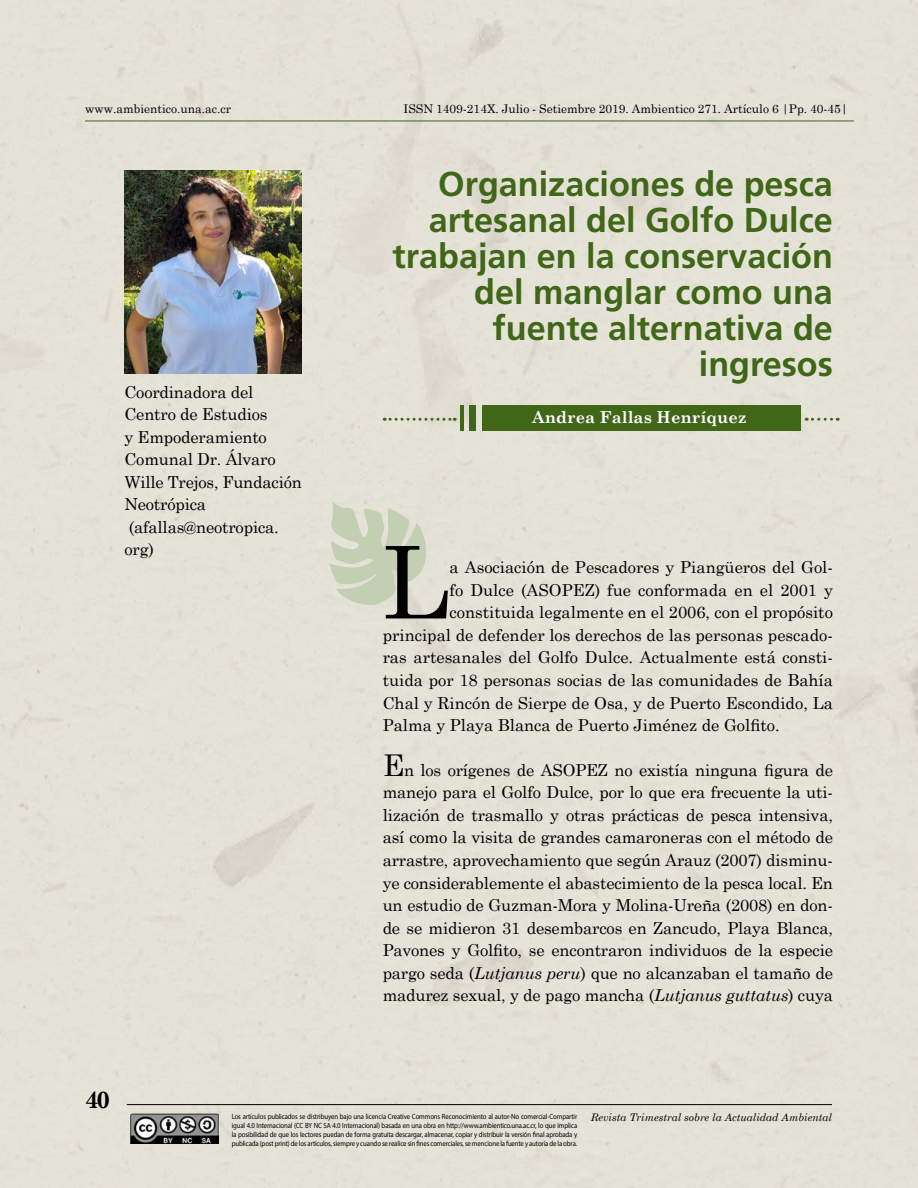
<style>
.page{position:relative;width:918px;height:1188px;background:#e5e3d7}
.page>*{position:absolute;margin:0;border:0;box-sizing:border-box;transform-origin:0 0}
.t1{font:100.35px "Century Schoolbook";color:#000}
.t2{font:700 34.5px/36px "Frutiger";color:#406618;text-align:right}
.t3{font:700 24px "Century Schoolbook";color:#000}
.t4{font:16.5px/22.5px "Century Schoolbook";color:#000}
.t5{font:700 16.5px "Century Schoolbook";color:#fff}
.t6{font:12px "Century Schoolbook";color:#000}
.t7{font:italic 10.5px "Century Schoolbook";color:#000}
.t8{font:7.5px/9px "Myriad Pro";letter-spacing:-.015em;color:#000;text-align:justify;scale:.9 1}
.s1{font-size:30px}
.s2{font-style:italic}
</style>
<div class="page">
<svg style="left:328px;top:502px;width:100px;height:103px;background:#cfd6bf"></svg>
<hr style="left:127px;top:1104px;width:705px;height:1px;background:#000">
<img style="left:131px;top:1113px;width:88px;height:30px">
<hr style="left:85px;top:121px;width:769px;height:1px;background:#406618">
<svg style="left:806px;top:418px;width:32px;height:3px"></svg>
<div style="left:482px;top:406px;width:318px;height:25px;background:#406618"></div>
<div style="left:469px;top:406px;width:7px;height:25px;background:#406618"></div>
<hr style="left:461px;top:406px;width:3px;height:25px;background:#406618">
<svg style="left:384px;top:418px;width:71px;height:3px"></svg>
<img style="left:125px;top:170px;width:177px;height:203px">
<p class="t6" style="left:85px;top:101px;width:148px">www.ambientico.una.ac.cr</p>
<p class="t4" style="left:125px;top:380px;width:179px">Coordinadora del<br>Centro de Estudios<br>y Empoderamiento<br>Comunal Dr. Álvaro<br>Wille Trejos, Fundación<br>Neotrópica (afallas@neotropica. org)</p>
<h3 class="t3" style="left:85px;top:1085px;width:27px">40</h3>
<p class="t6" style="left:404px;top:101px;width:446px">ISSN 1409-214X. Julio - Setiembre 2019. Ambientico 271. Artículo 6 |Pp. 40-45|</p>
<h2 class="t2" style="left:393px;top:166px;width:442px">Organizaciones de pesca artesanal del Golfo Dulce trabajan en la conservación del manglar como una fuente alternativa de ingresos</h2>
<p class="t5" style="left:532px;top:407px;width:216px">Andrea Fallas Henríquez</p>
<h1 class="t1" style="left:383px;top:520px;width:68px">L</h1>
<p class="t4" style="left:450px;top:556px;width:385px">a Asociación de Pescadores y Piangüeros del Gol-</p>
<p class="t4" style="left:450px;top:578px;width:385px">fo Dulce (ASOPEZ) fue conformada en el 2001 y</p>
<p class="t4" style="left:450px;top:601px;width:385px">constituida legalmente en el 2006, con el propósito</p>
<p class="t4" style="left:383px;top:623px;width:452px">principal de defender los derechos de las personas pescado-</p>
<p class="t4" style="left:383px;top:646px;width:452px">ras artesanales del Golfo Dulce. Actualmente está consti-</p>
<p class="t4" style="left:383px;top:668px;width:452px">tuida por 18 personas socias de las comunidades de Bahía</p>
<p class="t4" style="left:383px;top:691px;width:452px">Chal y Rincón de Sierpe de Osa, y de Puerto Escondido, La</p>
<p class="t4" style="left:383px;top:713px;width:399px">Palma y Playa Blanca de Puerto Jiménez de Golfito.</p>
<p class="t4" style="left:383px;top:758px;width:452px;text-align:justify"><span class="s1">E</span>n los orígenes de ASOPEZ no existía ninguna figura de manejo para el Golfo Dulce, por lo que era frecuente la uti&shy;lización de trasmallo y otras prácticas de pesca intensiva, así como la visita de grandes camaroneras con el método de arrastre, aprovechamiento que según Arauz (2007) disminu&shy;ye considerablemente el abastecimiento de la pesca local. En un estudio de Guzman-Mora y Molina-Ureña (2008) en don&shy;de se midieron 31 desembarcos en Zancudo, Playa Blanca, Pavones y Golfito, se encontraron individuos de la especie pargo seda (<span class="s2">Lutjanus peru</span>) que no alcanzaban el tamaño de madurez sexual, y de pago mancha (<span class="s2">Lutjanus guttatus</span>) cuya</p>
<p class="t8" style="left:232px;top:1112px;width:385px">Los artículos publicados se distribuyen bajo una licencia Creative Commons Reconocimiento al autor-No comercial-Compartir igual 4.0 Internacional (CC BY NC SA 4.0 Internacional) basada en una obra en http://www.ambientico.una.ac.cr, lo que implica la posibilidad de que los lectores puedan de forma gratuita descargar, almacenar, copiar y distribuir la versión final aprobada y publicada (post print) de los artículos, siempre y cuando se realice sin fines comerciales, se mencione la fuente y autoría de la obra.</p>
<p class="t7" style="left:591px;top:1111px;width:243px">Revista Trimestral sobre la Actualidad Ambiental</p>
</div>
